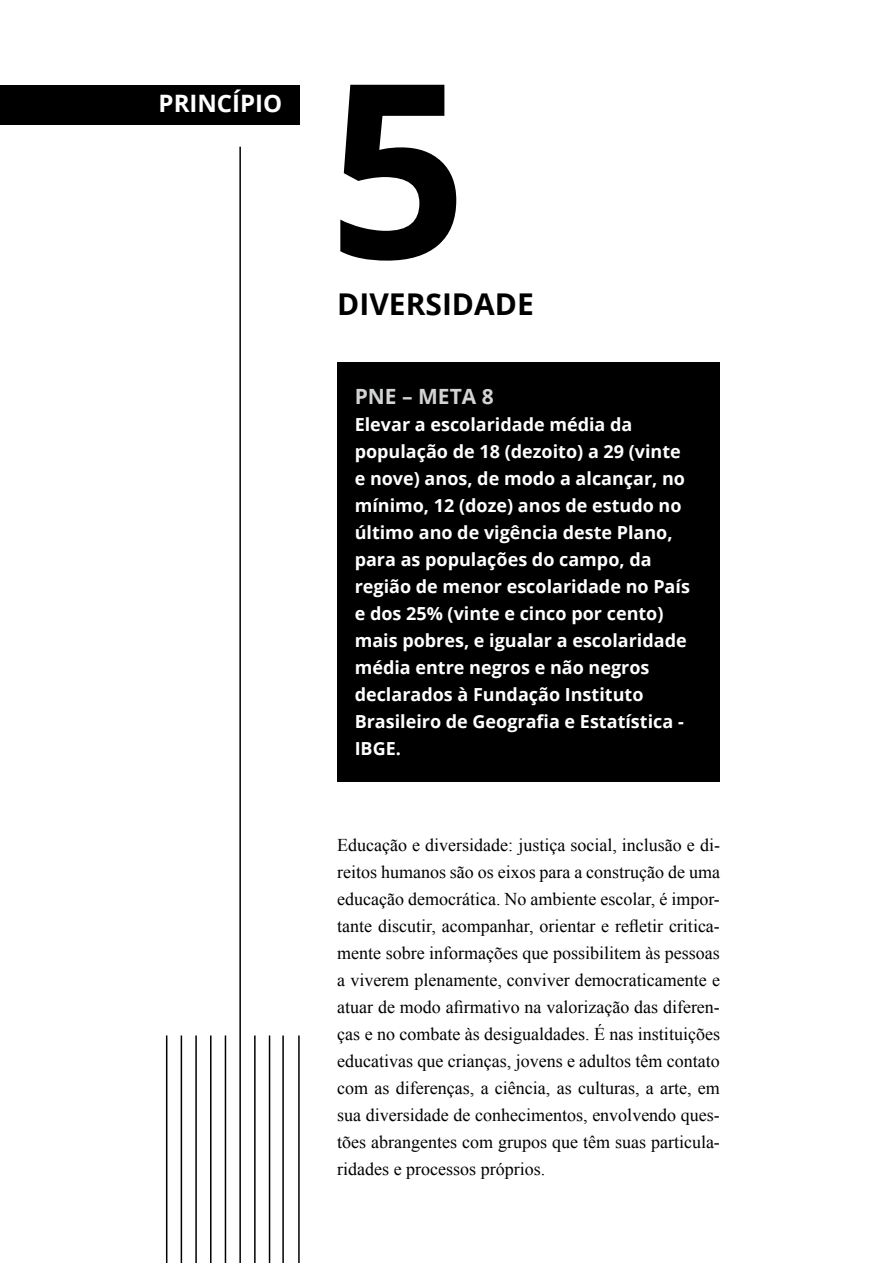
<style>
.page{position:relative;width:893px;height:1263px;background:#fff}
.page>*{position:absolute;margin:0;border:0;box-sizing:border-box;transform-origin:0 0}
.t1{font:700 243px "Open Sans";color:#000}
.t2{font:700 30px "Open Sans";color:#000}
.t3{font:700 24px "Open Sans";color:#fff}
.t4{font:700 21px "Open Sans";color:#d1d3d4}
.t5{font:18px/27px "Times New Roman";color:#000;text-align:justify}
.t6{font:700 18px/27px "Open Sans";color:#fff}
</style>
<div class="page">
<div style="left:337px;top:363px;width:383px;height:419px;background:#000"></div>
<hr style="left:239px;top:147px;width:2px;height:1116px;background:#000">
<hr style="left:254px;top:1035px;width:2px;height:228px;background:#000">
<hr style="left:269px;top:1035px;width:1px;height:228px;background:#000">
<hr style="left:282px;top:1035px;width:2px;height:228px;background:#000">
<hr style="left:225px;top:1035px;width:1px;height:228px;background:#000">
<hr style="left:210px;top:1035px;width:2px;height:228px;background:#000">
<hr style="left:195px;top:1035px;width:2px;height:228px;background:#000">
<hr style="left:181px;top:1035px;width:1px;height:228px;background:#000">
<hr style="left:166px;top:1035px;width:1px;height:228px;background:#000">
<div style="left:0;top:85px;width:300px;height:39px;background:#000"></div>
<hr style="left:298px;top:1035px;width:2px;height:228px;background:#000">
<h3 class="t3" style="left:159px;top:87px;width:125px">PRINCÍPIO</h3>
<h1 class="t1" style="left:328px;top:-2px;width:140px">5</h1>
<h2 class="t2" style="left:337px;top:283px;width:198px">DIVERSIDADE</h2>
<p class="t4" style="left:355px;top:382px;width:141px">PNE – META 8</p>
<p class="t6" style="left:355px;top:411px;width:337px">Elevar a escolaridade média da população de 18 (dezoito) a 29 (vinte e nove) anos, de modo a alcançar, no mínimo, 12 (doze) anos de estudo no último ano de vigência deste Plano, para as populações do campo, da região de menor escolaridade no País e dos 25% (vinte e cinco por cento) mais pobres, e igualar a escolaridade média entre negros e não negros declarados à Fundação Instituto<br>Brasileiro de Geografia e Estatística -<br>IBGE.</p>
<p class="t5" style="left:337px;top:831px;width:384px">Educação e diversidade: justiça social, inclusão e di&shy;reitos humanos são os eixos para a construção de uma educação democrática. No ambiente escolar, é impor&shy;tante discutir, acompanhar, orientar e refletir critica&shy;mente sobre informações que possibilitem às pessoas a viverem plenamente, conviver democraticamente e atuar de modo afirmativo na valorização das diferen&shy;ças e no combate às desigualdades. É nas instituições educativas que crianças, jovens e adultos têm contato com as diferenças, a ciência, as culturas, a arte, em sua diversidade de conhecimentos, envolvendo ques&shy;tões abrangentes com grupos que têm suas particula&shy;ridades e processos próprios.</p>
</div>
